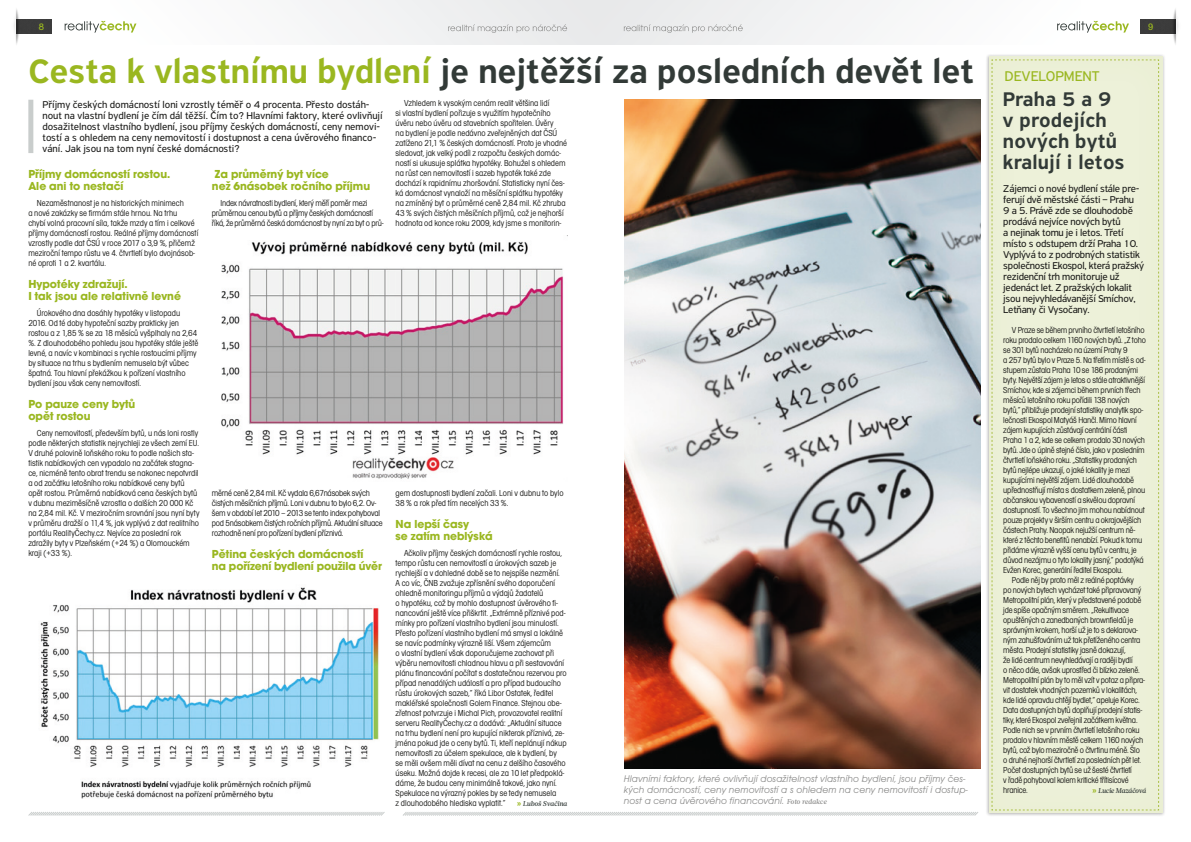
<style>
.page{position:relative;width:1191px;height:842px;background:#fff}
.page>*{position:absolute;margin:0;border:0;box-sizing:border-box;transform-origin:0 0}
.t1{font:500 36px "PF Highway Sans Pro";color:#323a37}
.t2{font:500 21px/21px "PF Highway Sans Pro";letter-spacing:.01em;color:#323a37}
.t3{font:15px "PF Highway Sans Pro";color:#9ab720}
.t4{font:700 12px/12px "Avant Gar Got Itc TOT";color:#9ab720}
.t5{font:10.5px/11px "PF Highway Sans Pro";letter-spacing:-.02em;color:#1d1d1b}
.t6{font:10.5px/11px "PF Highway Sans Pro";color:#1d1d1b}
.t7{font:10px/11px "Avant Gar Got Itc TOT Boo Obl";letter-spacing:.01em;color:#8a8a89}
.t8{font:9.6px "Avant Gar Got Itc TOT Med Con";color:#9ab720;scale:1.08 1}
.t9{font:9px/10px "Avant Gar Got Itc TOT Boo Con";letter-spacing:-.005em;color:#1d1d1b}
.t10{font:italic 500 7px "Glosa Text";letter-spacing:-.02em;color:#323a37}
.t11{font:italic 500 7px "Glosa Text";color:#323a37}
.s1{color:#9ab720}
.s2{font-family:"Vista Sans Bold CE";font-weight:400;font-style:normal;font-size:8px;color:#9ab720}
.s3{font-family:"Glosa Text";font-weight:500;font-style:italic;font-size:7px}
</style>
<div class="page">
<div style="left:110px;top:0;width:485px;height:44px;background:#f4f4f5"></div>
<div style="left:595px;top:0;width:485px;height:44px;background:#f4f4f5"></div>
<img style="left:26px;top:20px;width:26px;height:14px">
<img style="left:1141px;top:20px;width:25px;height:14px">
<img style="left:16px;top:9px;width:10px;height:36px">
<img style="left:1166px;top:9px;width:10px;height:36px">
<img style="left:14px;top:10px;width:3px;height:31px">
<img style="left:1175px;top:10px;width:3px;height:31px">
<svg style="left:448px;top:24px;width:119px;height:9px"></svg>
<svg style="left:624px;top:24px;width:118px;height:9px"></svg>
<svg style="left:65px;top:21px;width:71px;height:12px"></svg>
<svg style="left:1057px;top:21px;width:72px;height:12px"></svg>
<svg style="left:28px;top:812px;width:357px;height:4px"></svg>
<svg style="left:403px;top:812px;width:575px;height:4px;background:#dee0e0"></svg>
<img style="left:221px;top:235px;width:346px;height:244px">
<img style="left:40px;top:587px;width:339px;height:212px">
<div style="left:985px;top:53px;width:180px;height:763px;background:#1d1d1b;opacity:.35"></div>
<div style="left:988px;top:55px;width:176px;height:759px;background:#9ab720;opacity:.05"></div>
<div style="left:991px;top:59px;width:168px;height:751px;background:#edf1d9"></div>
<div style="left:28px;top:100px;width:5px;height:53px;background:#c9cdcc"></div>
<img style="left:624px;top:100px;width:356px;height:668px">
<p class="t8" style="left:39px;top:21px;width:6px">8</p>
<p class="t8" style="left:1148px;top:21px;width:6px">9</p>
<h1 class="t1" style="left:28px;top:50px;width:947px"><span class="s1">Cesta k vlastnímu bydlení</span> je nejtěžší za posledních devět let</h1>
<p class="t6" style="left:43px;top:99px;width:342px">Příjmy českých domácností loni vzrostly téměř o 4 procenta. Přesto dostáh&shy;nout na vlastní bydlení je čím dál těžší. Čím to? Hlavními faktory, které ovlivňují dosažitelnost vlastního bydlení, jsou příjmy českých domácností, ceny nemovi&shy;tostí a s ohledem na ceny nemovitostí i dostupnost a cena úvěrového financo&shy;vání. Jak jsou na tom nyní české domácnosti?</p>
<h3 class="t4" style="left:28px;top:168px;width:143px">Příjmy domácností rostou.<br>Ale ani to nestačí</h3>
<p class="t9" style="left:28px;top:198px;width:171px;text-indent:9px">Nezaměstnanost je na historických minimech<br>a nové zakázky se firmám stále hrnou. Na trhu<br>chybí volná pracovní síla, takže mzdy a tím i celkové příjmy domácností rostou. Reálné příjmy domácností vzrostly podle dat ČSÚ v roce 2017 o 3,9 %, přičemž meziroční tempo růstu ve 4. čtvrtletí bylo dvojnásob&shy;né oproti 1 a 2. kvartálu.</p>
<h3 class="t4" style="left:28px;top:278px;width:154px">Hypotéky zdražují.<br>I tak jsou ale relativně levné</h3>
<p class="t9" style="left:28px;top:308px;width:171px;text-indent:9px">Úrokového dna dosáhly hypotéky v listopadu 2016. Od té doby hypoteční sazby prakticky jen rostou a z 1,85 % se za 18 měsíců vyšplhaly na 2,64 %. Z dlouhodobého pohledu jsou hypotéky stále ještě levné, a navíc v kombinaci s rychle rostoucími příjmy by situace na trhu s bydlením nemusela být vůbec špatná. Tou hlavní překážkou k pořízení vlastního bydlení jsou však ceny nemovitostí.</p>
<h3 class="t4" style="left:28px;top:398px;width:108px">Po pauze ceny bytů opět rostou</h3>
<p class="t9" style="left:28px;top:428px;width:173px;text-indent:9px">Ceny nemovitostí, především bytů, u nás loni rostly podle některých statistik nejrychleji ze všech zemí EU.<br>V druhé polovině loňského roku to podle našich sta&shy;tistik nabídkových cen vypadalo na začátek stagna&shy;ce, nicméně tento obrat trendu se nakonec nepotvrdil a od začátku letošního roku nabídkové ceny bytů opět rostou. Průměrná nabídková cena českých bytů v dubnu meziměsíčně vzrostla o dalších 20 000 Kč na 2,84 mil. Kč. V meziročním srovnání jsou nyní byty v průměru dražší o 11,4 %, jak vyplývá z dat realitního portálu RealityČechy.cz. Nejvíce za poslední rok zdražily byty v Plzeňském (+24 %) a Olomouckém kraji (+33 %).</p>
<h3 class="t4" style="left:212px;top:168px;width:160px">Za průměrný byt více<br>než 6násobek ročního příjmu</h3>
<p class="t9" style="left:212px;top:198px;width:173px;text-indent:9px">Index návratnosti bydlení, který měří poměr mezi průměrnou cenou bytů a příjmy českých domácností říká, že průměrná česká domácnost by nyní za byt o prů-</p>
<p class="t9" style="left:212px;top:488px;width:172px">měrné ceně 2,84 mil. Kč vydala 6,67násobek svých čistých měsíčních příjmů. Loni v dubnu to bylo 6,2. Ov&shy;šem v období let 2010 – 2013 se tento index pohyboval pod 5násobkem čistých ročních příjmů. Aktuální situace rozhodně není pro pořízení bydlení příznivá.</p>
<h3 class="t4" style="left:212px;top:548px;width:171px">Pětina českých domácností<br>na pořízení bydlení použila úvěr</h3>
<p class="t9" style="left:395px;top:98px;width:173px;text-indent:9px">Vzhledem k vysokým cenám realit většina lidí<br>si vlastní bydlení pořizuje s využitím hypotečního úvěru nebo úvěru od stavebních spořitelen. Úvěry<br>na bydlení je podle nedávno zveřejněných dat ČSÚ zatíženo 21,1 % českých domácností. Proto je vhodné sledovat, jak velký podíl z rozpočtu českých domác&shy;ností si ukusuje splátka hypotéky. Bohužel s ohledem na růst cen nemovitostí i sazeb hypoték také zde dochází k rapidnímu zhoršování. Statisticky nyní čes&shy;ká domácnost vynaloží na měsíční splátku hypotéky na zmíněný byt o průměrné ceně 2,84 mil. Kč zhruba 43 % svých čistých měsíčních příjmů, což je nejhorší hodnota od konce roku 2009, kdy jsme s monitorin-</p>
<p class="t9" style="left:395px;top:488px;width:169px">gem dostupnosti bydlení začali. Loni v dubnu to bylo<br>38 % a rok před tím necelých 33 %.</p>
<h3 class="t4" style="left:395px;top:518px;width:99px">Na lepší časy<br>se zatím neblýská</h3>
<p class="t9" style="left:395px;top:548px;width:173px;text-indent:9px">Ačkoliv příjmy českých domácností rychle rostou, tempo růstu cen nemovitostí a úrokových sazeb je rychlejší a v dohledné době se to nejspíše nezmění.<br>A co víc, ČNB zvažuje zpřísnění svého doporučení ohledně monitoringu příjmů a výdajů žadatelů<br>o hypotéku, což by mohlo dostupnost úvěrového fi&shy;nancování ještě více přiškrtit. „Extrémně příznivé pod&shy;mínky pro pořízení vlastního bydlení jsou minulostí.<br>Přesto pořízení vlastního bydlení má smysl a lokálně se navíc podmínky výrazně liší. Všem zájemcům<br>o vlastní bydlení však doporučujeme zachovat při výběru nemovitosti chladnou hlavu a při sestavování plánu financování počítat s dostatečnou rezervou pro případ nenadálých událostí a pro případ budoucího růstu úrokových sazeb,“ říká Libor Ostatek, ředitel makléřské společnosti Golem Finance. Stejnou obe&shy;zřetnost potvrzuje i Michal Pich, provozovatel realitní serveru RealityČechy.cz a dodává: „Aktuální situace na trhu bydlení není pro kupující nikterak příznivá, ze&shy;jména pokud jde o ceny bytů. Ti, kteří neplánují nákup nemovitosti za účelem spekulace, ale k bydlení, by<br>se měli ovšem měli dívat na cenu z delšího časového úseku. Možná dojde k recesi, ale za 10 let předpoklá&shy;dáme, že budou ceny minimálně takové, jako nyní.<br>Spekulace na výrazný pokles by se tedy nemusela<br>z dlouhodobého hlediska vyplatit.“</p>
<p class="t11" style="left:517px;top:799px;width:52px"><span class="s2">»</span> Luboš Svačina</p>
<p class="t7" style="left:624px;top:773px;width:346px">Hlavními faktory, které ovlivňují dosažitelnost vlastního bydlení, jsou příjmy čes&shy;kých domácností, ceny nemovitostí a s ohledem na ceny nemovitostí i dostup&shy;nost a cena úvěrového financování. <span class="s3">Foto redakce</span></p>
<h3 class="t3" style="left:1004px;top:67px;width:97px">DEVELOPMENT</h3>
<h2 class="t2" style="left:1003px;top:89px;width:123px">Praha 5 a 9 v prodejích nových bytů kralují i letos</h2>
<p class="t5" style="left:1003px;top:183px;width:142px">Zájemci o nové bydlení stále pre&shy;ferují dvě městské části – Prahu<br>9 a 5. Právě zde se dlouhodobě prodává nejvíce nových bytů<br>a nejinak tomu je i letos. Třetí místo s odstupem drží Praha 10.<br>Vyplývá to z podrobných statistik společnosti Ekospol, která pražský rezidenční trh monitoruje už jedenáct let. Z pražských lokalit jsou nejvyhledávanější Smíchov,<br>Letňany či Vysočany.</p>
<p class="t9" style="left:1003px;top:325px;width:144px;text-indent:9px">V Praze se během prvního čtvrtletí letošního roku prodalo celkem 1160 nových bytů. „Z toho se 301 bytů nacházelo na území Prahy 9<br>a 257 bytů bylo v Praze 5. Na třetím místě s od&shy;stupem zůstala Praha 10 se 186 prodanými byty. Největší zájem je letos o stále atraktivnější Smíchov, kde si zájemci během prvních třech měsíců letošního roku pořídili 138 nových bytů,“ přibližuje prodejní statistiky analytik spo&shy;lečnosti Ekospol Matyáš Hančl. Mimo hlavní zájem kupujících zůstávají centrální části Praha 1 a 2, kde se celkem prodalo 30 nových bytů. Jde o úplně stejné číslo, jako v posledním čtvrtletí loňského roku. „Statistiky prodaných bytů nejlépe ukazují, o jaké lokality je mezi kupujícími největší zájem. Lidé dlouhodobě upřednostňují místa s dostatkem zeleně, plnou občanskou vybaveností a skvělou dopravní dostupností. To všechno jim mohou nabídnout pouze projekty v širším centru a okrajovějších částech Prahy. Naopak nejužší centrum ně&shy;které z těchto benefitů nenabízí. Pokud k tomu přidáme výrazně vyšší cenu bytů v centru, je důvod nezájmu o tyto lokality jasný,“ podotýká Evžen Korec, generální ředitel Ekospolu.</p>
<p class="t9" style="left:1003px;top:575px;width:143px;text-indent:9px">Podle něj by proto měl z reálné poptávky<br>po nových bytech vycházet také připravovaný Metropolitní plán, který v představené podobě jde spíše opačným směrem. „Rekultivace opuštěných a zanedbaných brownfieldů je správným krokem, horší už je to s deklarova&shy;ným zahušťováním už tak přetíženého centra města. Prodejní statistiky jasně dokazují,<br>že lidé centrum nevyhledávají a raději bydlí<br>o něco dále, avšak uprostřed či blízko zeleně.<br>Metropolitní plán by to měl vzít v potaz a připra&shy;vit dostatek vhodných pozemků v lokalitách, kde lidé opravdu chtějí bydlet,“ apeluje Korec.<br>Data dostupných bytů doplňují prodejní statis&shy;tiky, které Ekospol zveřejnil začátkem května.<br>Podle nich se v prvním čtvrtletí letošního roku prodalo v hlavním městě celkem 1160 nových bytů, což bylo meziročně o čtvrtinu méně. Šlo o druhé nejhorší čtvrtletí za posledních pět let.<br>Počet dostupných bytů se už šesté čtvrtletí<br>v řadě pohyboval kolem kritické třítisícové hranice.</p>
<p class="t10" style="left:1092px;top:786px;width:55px"><span class="s2">»</span> Lucie Mazáčová</p>
</div>
